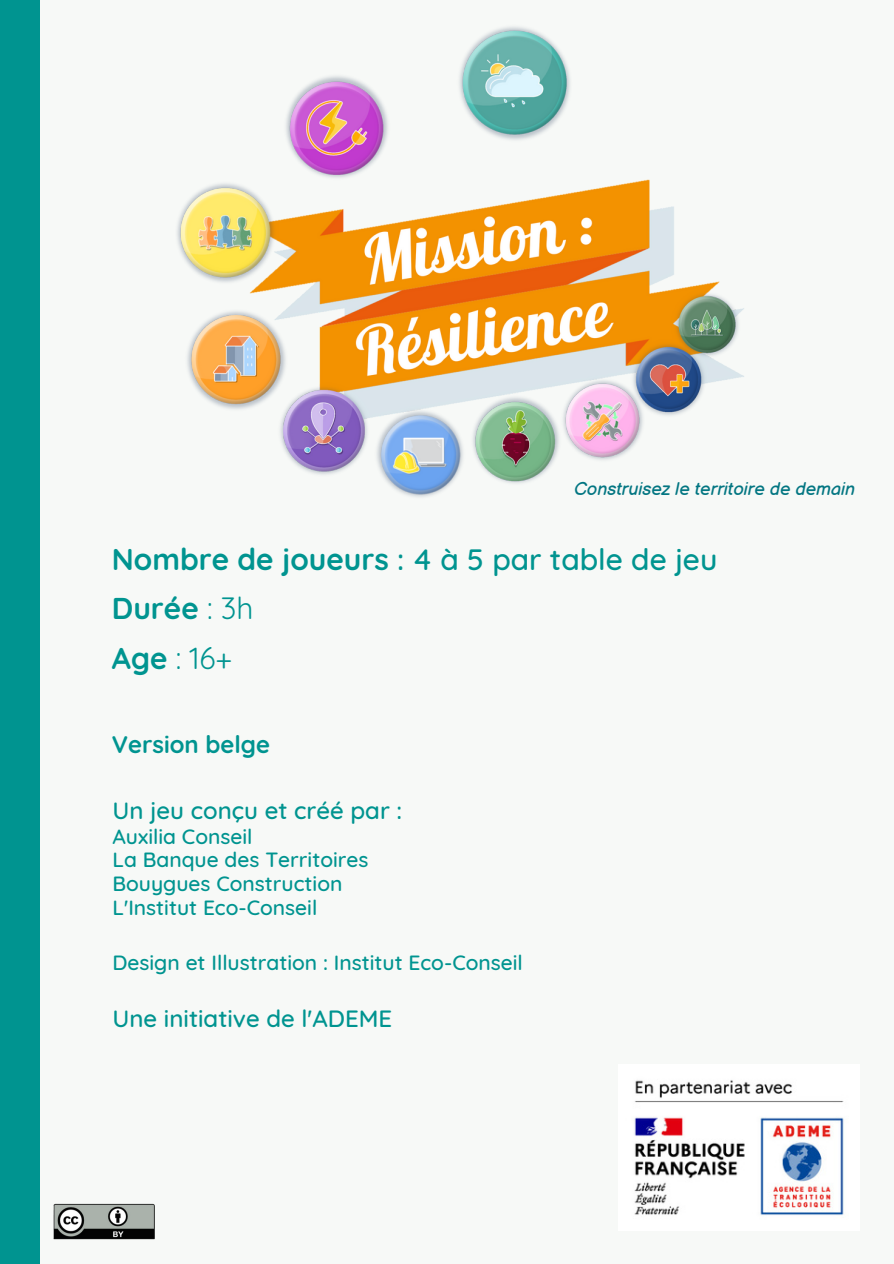
<style>
.page{position:relative;width:894px;height:1264px;background:#fff}
.page>*{position:absolute;margin:0;border:0;box-sizing:border-box;transform-origin:0 0}
.t1{font:700 30px/49.5px "Quicksand";color:#009490}
.t2{font:500 24px "Quicksand";color:#009490}
.t3{font:700 24px "Quicksand";color:#009490}
.t4{font:500 21px/23.7px "Quicksand";color:#009490}
.t5{font:italic 18px "Balsamiq Sans";color:#037682}
.s1{font-weight:500}
.s2{font-weight:400}
</style>
<div class="page">
<div style="left:0;top:0;width:893px;height:1263px;background:#f7f9f7"></div>
<img style="left:39px;top:1185px;width:116px;height:62px">
<img style="left:634px;top:1080px;width:210px;height:135px">
<img style="left:177px;top:26px;width:567px;height:471px">
<div style="left:0;top:0;width:39px;height:1263px;background:#009490"></div>
<p class="t5" style="left:574px;top:478px;width:283px">Construisez le territoire de demain</p>
<h1 class="t1" style="left:112px;top:533px;width:607px">Nombre de joueurs <span class="s1">: 4 à 5 par table de jeu<br></span>Durée <span class="s2">: 3h<br></span>Age <span class="s2">: 16+</span></h1>
<p class="t3" style="left:112px;top:729px;width:160px">Version belge</p>
<p class="t2" style="left:112px;top:795px;width:291px">Un jeu conçu et créé par :</p>
<p class="t4" style="left:112px;top:824px;width:257px">Auxilia Conseil<br>La Banque des Territoires<br>Bouygues Construction<br>L'Institut Eco-Conseil</p>
<p class="t4" style="left:112px;top:949px;width:412px">Design et Illustration : Institut Eco-Conseil</p>
<p class="t2" style="left:112px;top:1002px;width:281px">Une initiative de l'ADEME</p>
</div>
